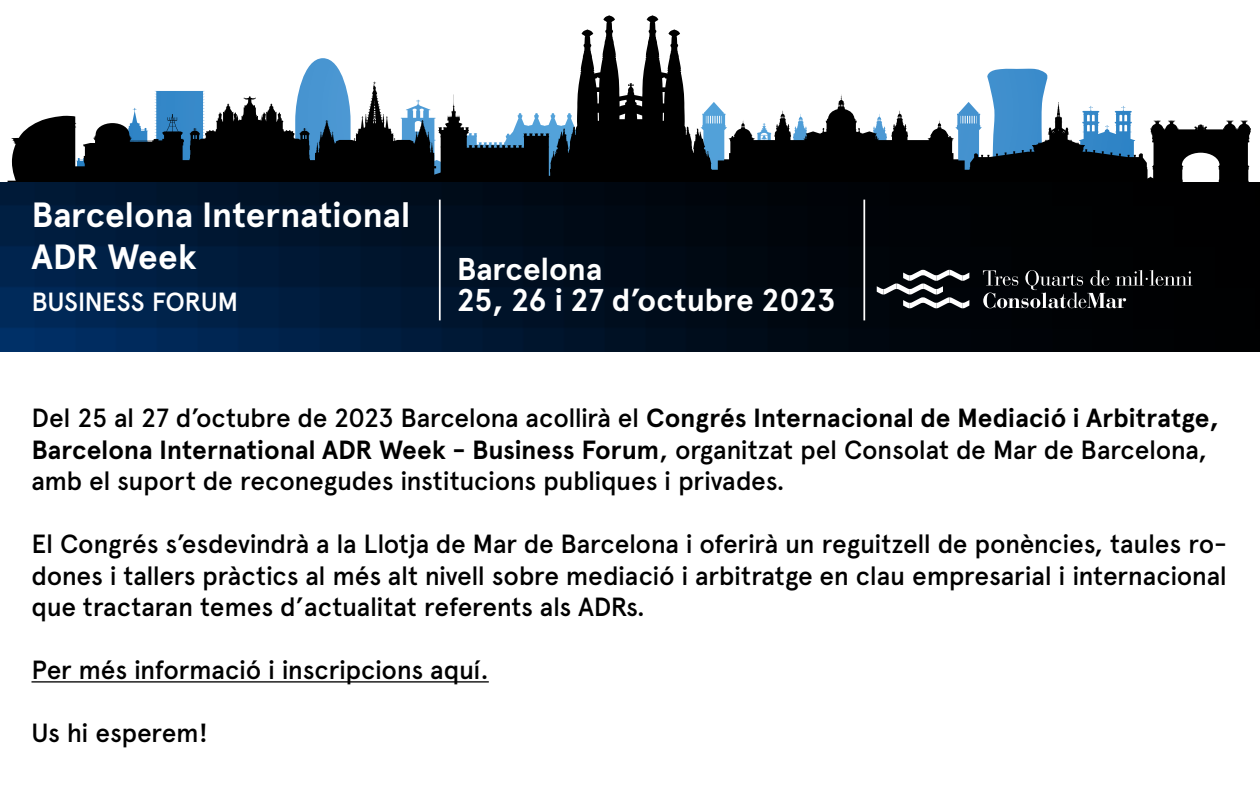
<style>
.page{position:relative;width:1260px;height:788px;background:#fff}
.page>*{position:absolute;margin:0;border:0;box-sizing:border-box;transform-origin:0 0}
.t1{font:700 35px/42px "Apercu";color:#fff}
.t2{font:700 31.5px/31.5px "Apercu";letter-spacing:-.005em;color:#fff}
.t3{font:500 26.25px/31.5px "Apercu";letter-spacing:-.015em;color:#000}
.t4{font:500 26.25px "Apercu";letter-spacing:-.015em;color:#fff}
.s1{font-weight:700}
</style>
<div class="page">
<svg style="left:8px;top:15px;width:1243px;height:167px"></svg>
<img style="left:0;top:182px;width:1260px;height:170px">
<hr style="left:439px;top:199px;width:2px;height:121px;background:#fff">
<hr style="left:863px;top:199px;width:2px;height:121px;background:#fff">
<svg style="left:983px;top:270px;width:209px;height:38px;background:#292a2c"></svg>
<svg style="left:877px;top:270px;width:92px;height:38px"></svg>
<hr style="left:32px;top:681px;width:457px;height:1px;background:#000">
<h1 class="t1" style="left:32px;top:194px;width:380px">Barcelona International<br>ADR Week</h1>
<p class="t4" style="left:32px;top:286px;width:209px">BUSINESS FORUM</p>
<p class="t2" style="left:457px;top:253px;width:380px">Barcelona<br>25, 26 i 27 d’octubre 2023</p>
<p class="t3" style="left:32px;top:402px;width:1189px">Del 25 al 27 d’octubre de 2023 Barcelona acollirà el <span class="s1">Congrés Internacional de Mediació i Arbitratge,<br>Barcelona International ADR Week - Business Forum</span>, organitzat pel Consolat de Mar de Barcelona, amb el suport de reconegudes institucions publiques i privades.</p>
<p class="t3" style="left:32px;top:528px;width:1197px;text-align:justify">El Congrés s’esdevindrà a la Llotja de Mar de Barcelona i oferirà un reguitzell de ponències, taules ro&shy;dones i tallers pràctics al més alt nivell sobre mediació i arbitratge en clau empresarial i internacional que tractaran temes d’actualitat referents als ADRs.</p>
<p class="t3" style="left:32px;top:654px;width:459px">Per més informació i inscripcions aquí.</p>
<p class="t3" style="left:32px;top:717px;width:178px">Us hi esperem!</p>
</div>
